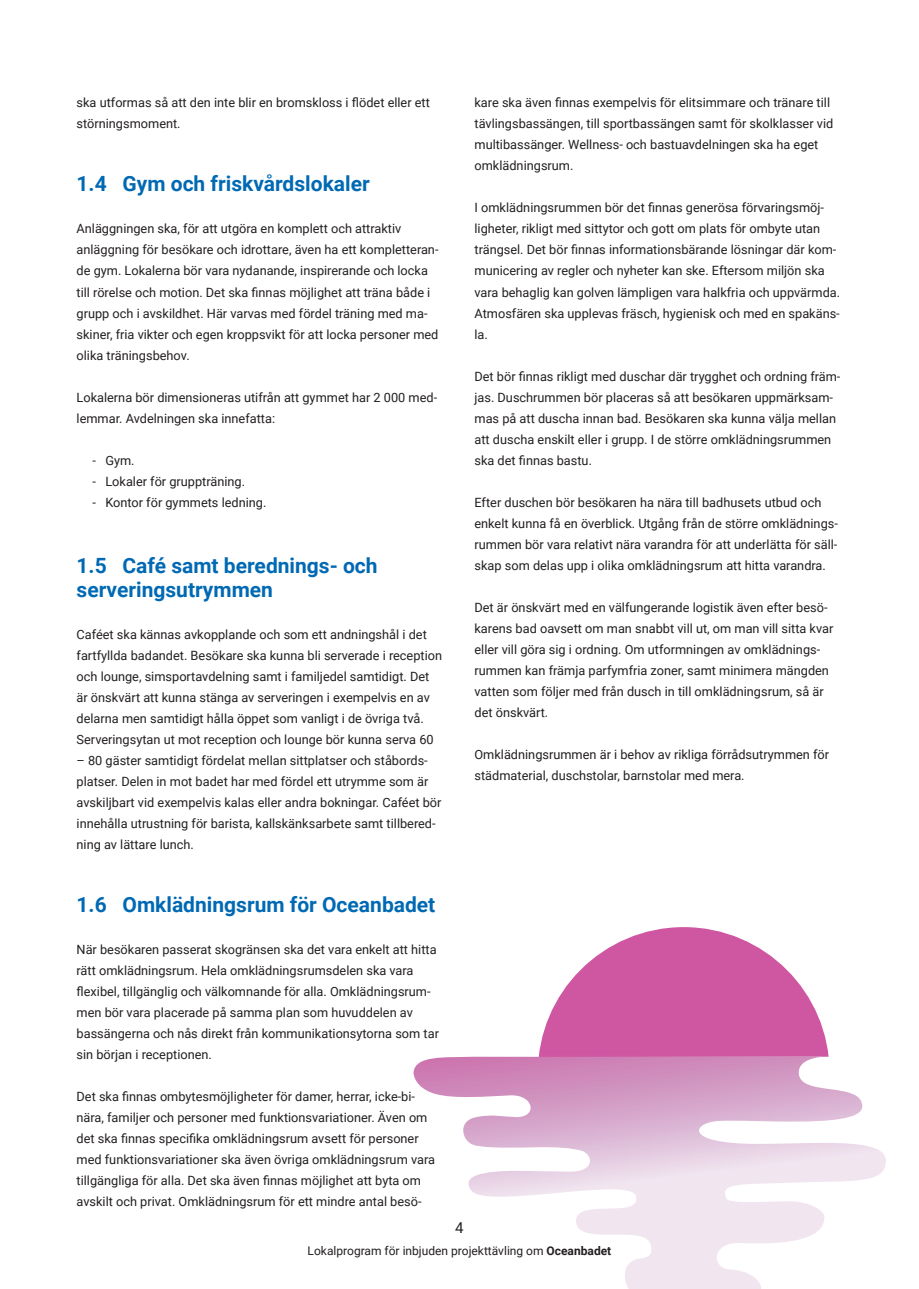
<style>
.page{position:relative;width:919px;height:1289px;background:#fff}
.page>*{position:absolute;margin:0;border:0;box-sizing:border-box;transform-origin:0 0}
.t1{font:700 21px "Roboto";color:#0069b4}
.t2{font:15px "Roboto";color:#231f20}
.t3{font:12.75px/21px "Roboto";color:#231f20}
.t4{font:12px "Roboto";color:#231f20}
.s1{font-weight:700}
</style>
<div class="page">
<svg style="left:539px;top:927px;width:290px;height:127px;fill:#cf56a0"></svg>
<img style="left:539px;top:1051px;width:288px;height:1px">
<img style="left:413px;top:1054px;width:472px;height:234px">
<svg style="left:676px;top:1280px;width:209px;height:8px"></svg>
<p class="t3" style="left:77px;top:92px;width:355px">ska utformas så att den inte blir en bromskloss i flödet eller ett störningsmoment.</p>
<p class="t1" style="left:77px;top:169px;width:295px">1.4 Gym och friskvårdslokaler</p>
<p class="t3" style="left:77px;top:218px;width:363px">Anläggningen ska, för att utgöra en komplett och attraktiv anläggning för besökare och idrottare, även ha ett kompletteran&shy;de gym. Lokalerna bör vara nydanande, inspirerande och locka till rörelse och motion. Det ska finnas möjlighet att träna både i grupp och i avskildhet. Här varvas med fördel träning med ma&shy;skiner, fria vikter och egen kroppsvikt för att locka personer med olika träningsbehov.</p>
<p class="t3" style="left:77px;top:386px;width:362px">Lokalerna bör dimensioneras utifrån att gymmet har 2 000 med&shy;lemmar. Avdelningen ska innefatta:</p>
<p class="t3" style="left:92px;top:449px;width:44px">- Gym.</p>
<p class="t3" style="left:92px;top:470px;width:154px">- Lokaler för gruppträning.</p>
<p class="t3" style="left:92px;top:491px;width:175px">- Kontor för gymmets ledning.</p>
<p class="t1" style="left:77px;top:550px;width:302px">1.5 Café samt berednings- och</p>
<p class="t1" style="left:77px;top:574px;width:198px">serveringsutrymmen</p>
<p class="t3" style="left:77px;top:623px;width:367px">Caféet ska kännas avkopplande och som ett andningshål i det fartfyllda badandet. Besökare ska kunna bli serverade i reception och lounge, simsportavdelning samt i familjedel samtidigt. Det är önskvärt att kunna stänga av serveringen i exempelvis en av delarna men samtidigt hålla öppet som vanligt i de övriga två.<br>Serveringsytan ut mot reception och lounge bör kunna serva 60</p>
<p class="t3" style="left:77px;top:749px;width:366px">– 80 gäster samtidigt fördelat mellan sittplatser och ståbords&shy;platser. Delen in mot badet har med fördel ett utrymme som är avskiljbart vid exempelvis kalas eller andra bokningar. Caféet bör innehålla utrustning för barista, kallskänksarbete samt tillbered&shy;ning av lättare lunch.</p>
<p class="t1" style="left:77px;top:889px;width:360px">1.6 Omklädningsrum för Oceanbadet</p>
<p class="t3" style="left:77px;top:938px;width:364px">När besökaren passerat skogränsen ska det vara enkelt att hitta rätt omklädningsrum. Hela omklädningsrumsdelen ska vara flexibel, tillgänglig och välkomnande för alla. Omklädningsrum&shy;men bör vara placerade på samma plan som huvuddelen av bassängerna och nås direkt från kommunikationsytorna som tar sin början i receptionen.</p>
<p class="t3" style="left:77px;top:1085px;width:360px">Det ska finnas ombytesmöjligheter för damer, herrar, icke-bi&shy;nära, familjer och personer med funktionsvariationer. Även om det ska finnas specifika omklädningsrum avsett för personer med funktionsvariationer ska även övriga omklädningsrum vara tillgängliga för alla. Det ska även finnas möjlighet att byta om avskilt och privat. Omklädningsrum för ett mindre antal besö-</p>
<p class="t3" style="left:474px;top:92px;width:360px">kare ska även finnas exempelvis för elitsimmare och tränare till tävlingsbassängen, till sportbassängen samt för skolklasser vid multibassänger. Wellness- och bastuavdelningen ska ha eget omklädningsrum.</p>
<p class="t3" style="left:474px;top:197px;width:367px">I omklädningsrummen bör det finnas generösa förvaringsmöj&shy;ligheter, rikligt med sittytor och gott om plats för ombyte utan trängsel. Det bör finnas informationsbärande lösningar där kom&shy;municering av regler och nyheter kan ske. Eftersom miljön ska vara behaglig kan golven lämpligen vara halkfria och uppvärmda.<br>Atmosfären ska upplevas fräsch, hygienisk och med en spakäns&shy;la.</p>
<p class="t3" style="left:474px;top:365px;width:367px">Det bör finnas rikligt med duschar där trygghet och ordning främ&shy;jas. Duschrummen bör placeras så att besökaren uppmärksam&shy;mas på att duscha innan bad. Besökaren ska kunna välja mellan att duscha enskilt eller i grupp. I de större omklädningsrummen ska det finnas bastu.</p>
<p class="t3" style="left:474px;top:491px;width:365px">Efter duschen bör besökaren ha nära till badhusets utbud och enkelt kunna få en överblick. Utgång från de större omklädnings&shy;rummen bör vara relativt nära varandra för att underlätta för säll&shy;skap som delas upp i olika omklädningsrum att hitta varandra.</p>
<p class="t3" style="left:474px;top:596px;width:360px">Det är önskvärt med en välfungerande logistik även efter besö&shy;karens bad oavsett om man snabbt vill ut, om man vill sitta kvar eller vill göra sig i ordning. Om utformningen av omklädnings&shy;rummen kan främja parfymfria zoner, samt minimera mängden vatten som följer med från dusch in till omklädningsrum, så är det önskvärt.</p>
<p class="t3" style="left:474px;top:743px;width:356px">Omklädningsrummen är i behov av rikliga förrådsutrymmen för städmaterial, duschstolar, barnstolar med mera.</p>
<p class="t2" style="left:455px;top:1217px;width:10px">4</p>
<p class="t4" style="left:307px;top:1242px;width:305px">Lokalprogram för inbjuden projekttävling om <span class="s1">Oceanbadet</span></p>
<p class="t2" style="left:455px;top:1220px;width:10px">4</p>
<p class="t4" style="left:307px;top:1245px;width:305px">Lokalprogram för inbjuden projekttävling om <span class="s1">Oceanbadet</span></p>
</div>
